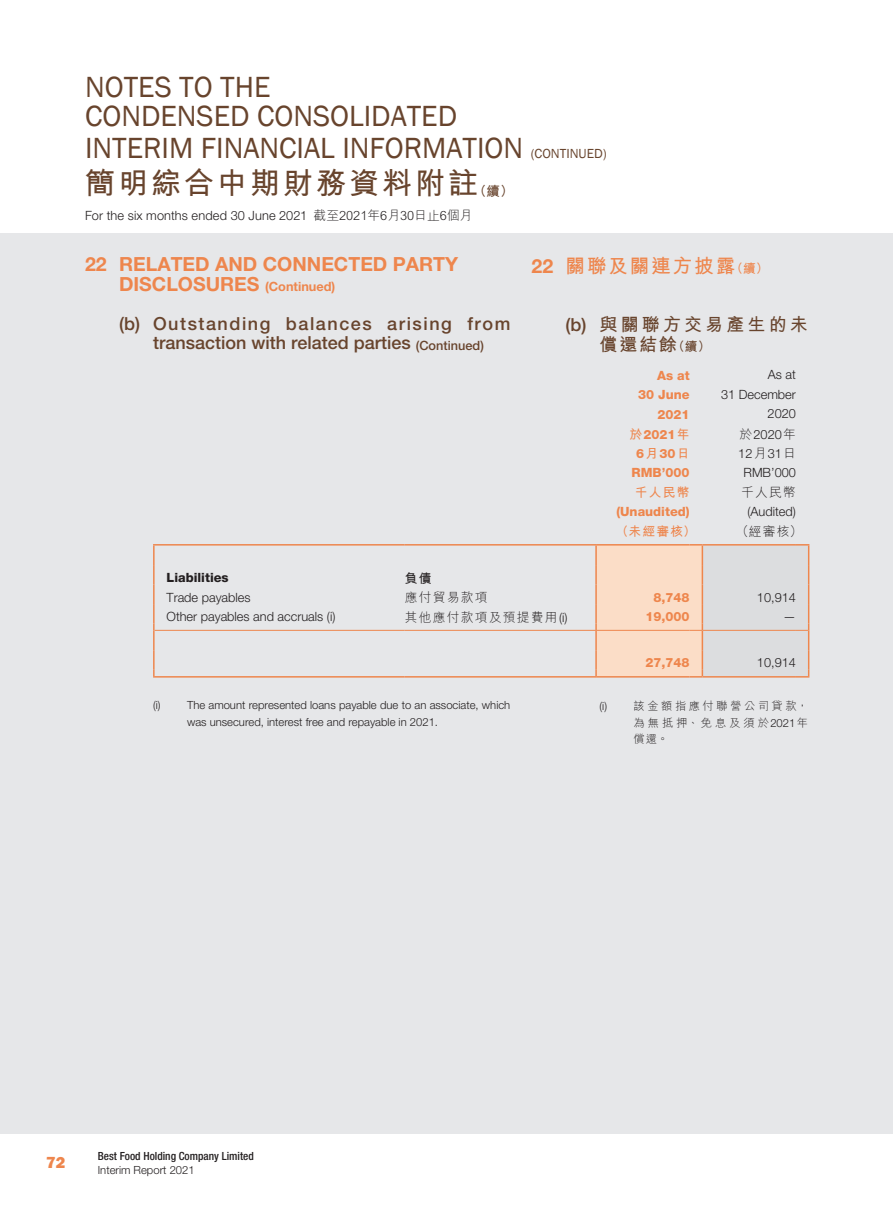
<style>
.page{position:relative;width:893px;height:1212px;background:#fff}
.page>*{position:absolute;margin:0;border:0;box-sizing:border-box;transform-origin:0 0}
.t1{font:30px/28.5px "Franklin Gothic";color:#68442d}
.t2{font:700 30px "M Hei HK";letter-spacing:.1em;color:#68442d}
.t3{font:700 19.5px/19.5px "Helvetica Neue LT Std";color:#ee864d}
.t4{font:700 19.5px "M Hei HK";letter-spacing:.1em;color:#ee864d}
.t5{font:500 18px/19.5px "Helvetica Neue LT Std";letter-spacing:.085em;color:#68442d;text-align:center}
.t6{font:700 18px/19.5px "M Hei HK";letter-spacing:.175em;color:#68442d}
.t7{font:800 16.5px "Franklin Gothic";color:#ee864d}
.t8{font:13.5px "Franklin Gothic";color:#68442d}
.t9{font:700 13.5px "M Hei HK";color:#68442d}
.t10{font:300 12.75px/19.5px "Helvetica Neue LT Std";color:#231f20;text-align:right}
.t11{font:800 12.75px/19.5px "Helvetica Neue LT Std";color:#ee864d;text-align:right}
.t12{font:300 12.75px "M Hei HK";letter-spacing:.1em;color:#231f20}
.t13{font:800 12.75px "Helvetica Neue LT Std";color:#231f20}
.t14{font:700 12.75px "M Hei HK";letter-spacing:.1em;color:#ee864d}
.t15{font:700 12.75px "M Hei HK";color:#231f20}
.t16{font:300 11.25px/16.5px "Helvetica Neue LT Std";color:#231f20}
.t17{font:300 11.25px/16.5px "M Hei HK";letter-spacing:.225em;color:#231f20;text-align:justify}
.t18{font:500 condensed 11.25px "Helvetica Neue LT Std";color:#231f20}
.s1{font-family:"M Hei HK"}
.s2{font-size:12.75px}
.s3{font-family:"Helvetica Neue LT Std"}
.s4{font-family:"Helvetica Neue LT Std";font-weight:500}
.s5{font-family:"M Hei HK";font-weight:700}
</style>
<div class="page">
<div style="left:0;top:233px;width:893px;height:900px;background:#e6e7e9"></div>
<hr style="left:153px;top:544px;width:252px;height:1px;background:#ee864d">
<hr style="left:405px;top:544px;width:191px;height:1px;background:#ee864d">
<hr style="left:153px;top:545px;width:2px;height:20px;background:#ee864d">
<svg style="left:153px;top:565px;width:2px;height:19px"></svg>
<hr style="left:153px;top:584px;width:2px;height:20px;background:#ee864d">
<hr style="left:153px;top:630px;width:2px;height:20px;background:#ee864d">
<hr style="left:153px;top:650px;width:2px;height:20px;background:#ee864d">
<svg style="left:153px;top:670px;width:2px;height:6px"></svg>
<hr style="left:153px;top:676px;width:252px;height:1px;background:#ee864d">
<hr style="left:405px;top:676px;width:191px;height:1px;background:#ee864d">
<svg style="left:153px;top:604px;width:2px;height:26px"></svg>
<hr style="left:155px;top:630px;width:250px;height:1px;background:#ee864d">
<hr style="left:405px;top:630px;width:191px;height:1px;background:#ee864d">
<svg style="left:595px;top:544px;width:214px;height:133px"></svg>
<h1 class="t1" style="left:85px;top:73px;width:374px">NOTES TO THE<br>CON DENSED CONSOLIDATED</h1>
<h1 class="t1" style="left:85px;top:135px;width:435px">INTERIM FINANCIAL INFORMATION</h1>
<p class="t8" style="left:531px;top:145px;width:78px">(CONTIN UED)</p>
<h1 class="t2" style="left:85px;top:162px;width:394px">簡明綜合中期財務資料附註</h1>
<p class="t9" style="left:473px;top:182px;width:42px">（續）</p>
<p class="t10" style="left:85px;top:205px;width:389px">For the six months ended 30 June 2021 <span class="s1">截至2021年6月30日止6個月</span></p>
<h2 class="t3" style="left:119px;top:254px;width:341px;text-indent:-34px">22 R ELATED AND CONNECTED PARTY<br>DISCLOSURES <span class="s2">(CONTINUED)</span></h2>
<h3 class="t5" style="left:119px;top:313px;width:393px">(b) Outstanding balances arising from transaction with related parties <span class="s2">(Continued)</span></h3>
<h2 class="t4" style="left:531px;top:251px;width:239px"><span class="s3">22</span> 關聯及關連方披露<span class="s2">（續）</span></h2>
<h3 class="t6" style="left:600px;top:313px;width:210px;text-indent:-34px"><span class="s4">(b)</span> 與關聯方交易產生的未償還結餘<span class="s2">（續）</span></h3>
<p class="t11" style="left:638px;top:365px;width:53px">As at<br>30 June<br>2021</p>
<p class="t10" style="left:721px;top:365px;width:76px">As at<br>31 December<br>2020</p>
<p class="t11" style="left:629px;top:424px;width:62px;text-align:center"><span class="s5">於</span>2021<span class="s5">年<br></span>6<span class="s5">月</span>30<span class="s5">日</span></p>
<p class="t10" style="left:738px;top:424px;width:59px;text-align:left"><span class="s1">於</span>2020<span class="s1">年<br></span>12<span class="s1">月</span>31<span class="s1">日</span></p>
<p class="t11" style="left:631px;top:463px;width:60px">RMB’000</p>
<p class="t10" style="left:743px;top:462px;width:54px">RMB’000</p>
<p class="t14" style="left:635px;top:483px;width:56px">千人民幣</p>
<p class="t12" style="left:741px;top:486px;width:56px">千人民幣</p>
<p class="t11" style="left:616px;top:502px;width:75px">(Unaudited)</p>
<p class="t10" style="left:747px;top:501px;width:50px">(Audited)</p>
<p class="t14" style="left:616px;top:522px;width:82px">（未經審核）</p>
<p class="t12" style="left:736px;top:525px;width:68px">（經審核）</p>
<p class="t13" style="left:167px;top:570px;width:64px">Liabilities</p>
<p class="t15" style="left:405px;top:569px;width:28px">負債</p>
<p class="t10" style="left:167px;top:587px;width:86px">Trade payables</p>
<p class="t12" style="left:405px;top:591px;width:84px">應付貿易款項</p>
<p class="t11" style="left:653px;top:587px;width:38px">8,748</p>
<p class="t10" style="left:757px;top:587px;width:40px">10,914</p>
<p class="t10" style="left:167px;top:607px;width:170px">Other payables and accruals (i)</p>
<p class="t12" style="left:405px;top:611px;width:164px">其他應付款項及預提費用<span class="s3">(i)</span></p>
<p class="t11" style="left:645px;top:607px;width:46px">19,000</p>
<p class="t10" style="left:783px;top:607px;width:14px">—</p>
<p class="t11" style="left:645px;top:653px;width:46px">27,748</p>
<p class="t10" style="left:757px;top:653px;width:40px">10,914</p>
<p class="t16" style="left:187px;top:697px;width:325px;text-indent:-34px">(i) The amount represented loans payable due to an associate, which was unsecured, interest free and repayable in 2021.</p>
<p class="t17" style="left:634px;top:697px;width:176px;text-indent:-34px"><span class="s3">(i)</span> 該金額指應付聯營公司貸款，為無抵押、免息及須於<span class="s3">2021</span>年償還。</p>
<p class="t7" style="left:46px;top:1152px;width:21px">72</p>
<p class="t18" style="left:98px;top:1149px;width:157px">Best Food Holding Company Limited</p>
<p class="t16" style="left:98px;top:1161px;width:98px">Interim Report 2021</p>
</div>
